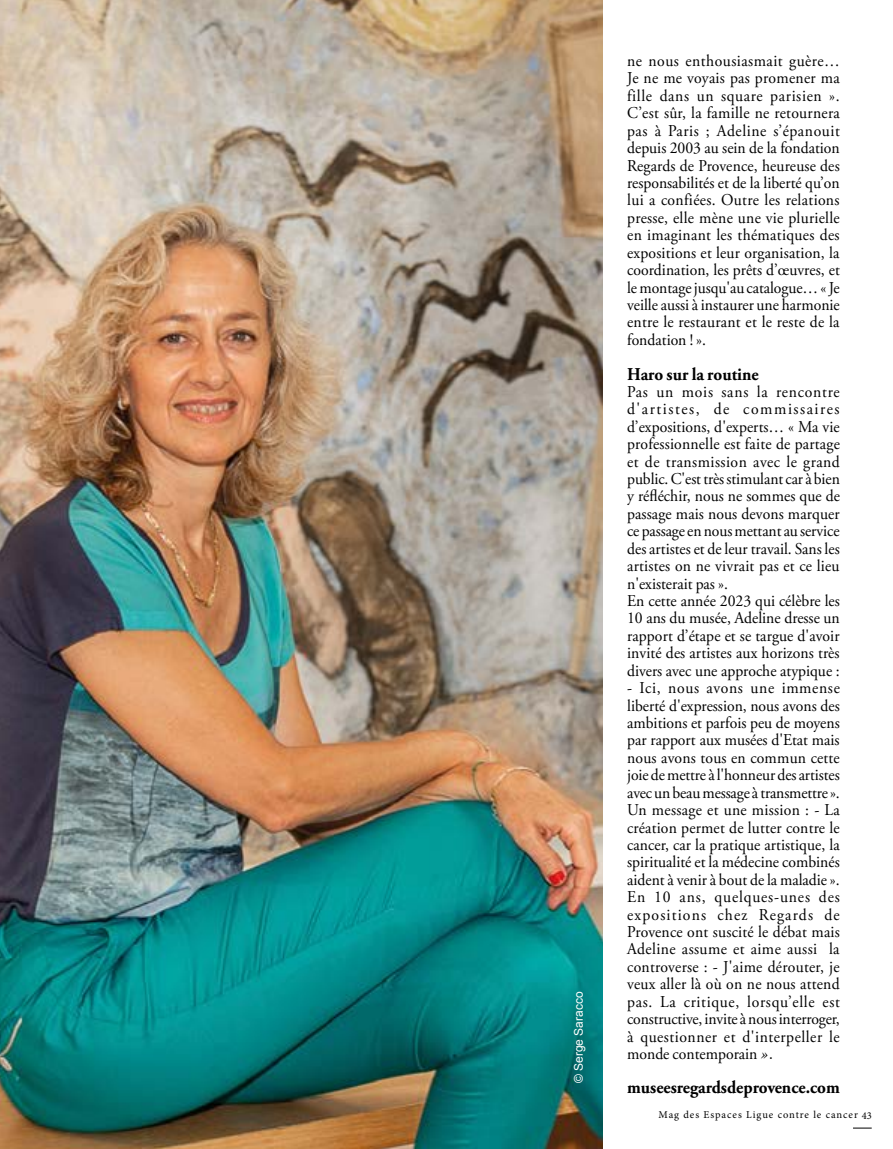
<style>
.page{position:relative;width:893px;height:1149px;background:#fff}
.page>*{position:absolute;margin:0;border:0;box-sizing:border-box;transform-origin:0 0}
.t1{font:700 18px "Adobe Garamond Pro";color:#000;scale:.95 1}
.t2{font:16.5px/17.4px "Adobe Garamond Pro";letter-spacing:.005em;color:#000;text-align:justify;scale:.95 1}
.t3{font:12px "Arial";color:#fff}
.t4{font:10.5px "Minion Pro";letter-spacing:.09em;color:#000}
.s1{font-family:"Times";font-style:italic}
</style>
<div class="page">
<svg style="left:853px;top:1127px;width:19px;height:1px"></svg>
<img style="left:0;top:0;width:603px;height:1148px">
<p class="t3" style="left:571px;top:1082px;width:93px;rotate:-90deg">© Serge Saracco</p>
<p class="t2" style="left:627px;top:53px;width:225px">ne nous enthousiasmait guère… Je ne me voyais pas promener ma fille dans un square parisien ».<br>C’est sûr, la famille ne retournera pas à Paris ; Adeline s’épanouit depuis 2003 au sein de la fondation Regards de Provence, heureuse des responsabilités et de la liberté qu’on lui a confiées. Outre les relations presse, elle mène une vie plurielle en imaginant les thématiques des expositions et leur organisation, la coordination, les prêts d’œuvres, et le montage jusqu'au catalogue… « Je veille aussi à instaurer une harmonie entre le restaurant et le reste de la fondation ! ».</p>
<p class="t1" style="left:627px;top:363px;width:140px">Haro sur la routine</p>
<p class="t2" style="left:627px;top:383px;width:225px;text-align:left">Pas un mois sans la rencontre d'artistes, de commissaires d’expositions, d'experts… « Ma vie professionnelle est faite de partage et de transmission avec le grand public. C'est très stimulant car à bien y réfléchir, nous ne sommes que de passage mais nous devons marquer ce passage en nous mettant au service des artistes et de leur travail. Sans les artistes on ne vivrait pas et ce lieu n'existerait pas ».<br>En cette année 2023 qui célèbre les 10 ans du musée, Adeline dresse un rapport d’étape et se targue d'avoir invité des artistes aux horizons très divers avec une approche atypique :</p>
<p class="t2" style="left:627px;top:679px;width:225px">- Ici, nous avons une immense liberté d'expression, nous avons des ambitions et parfois peu de moyens par rapport aux musées d'Etat mais nous avons tous en commun cette joie de mettre à l'honneur des artistes avec un beau message à transmettre ».<br>Un message et une mission : - La création permet de lutter contre le cancer, car la pratique artistique, la spiritualité et la médecine combinés aident à venir à bout de la maladie ».<br>En 10 ans, quelques-unes des expositions chez Regards de Provence ont suscité le débat mais Adeline assume et aime aussi la controverse : - J'aime dérouter, je veux aller là où on ne nous attend pas. La critique, lorsqu’elle est constructive, invite à nous interroger, à questionner et d'interpeller le monde contemporain <span class="s1">».</span></p>
<p class="t1" style="left:627px;top:1076px;width:225px">museesregardsdeprovence.com</p>
<p class="t4" style="left:659px;top:1107px;width:215px">Mag des Espaces Ligue contre le cancer 43</p>
</div>
